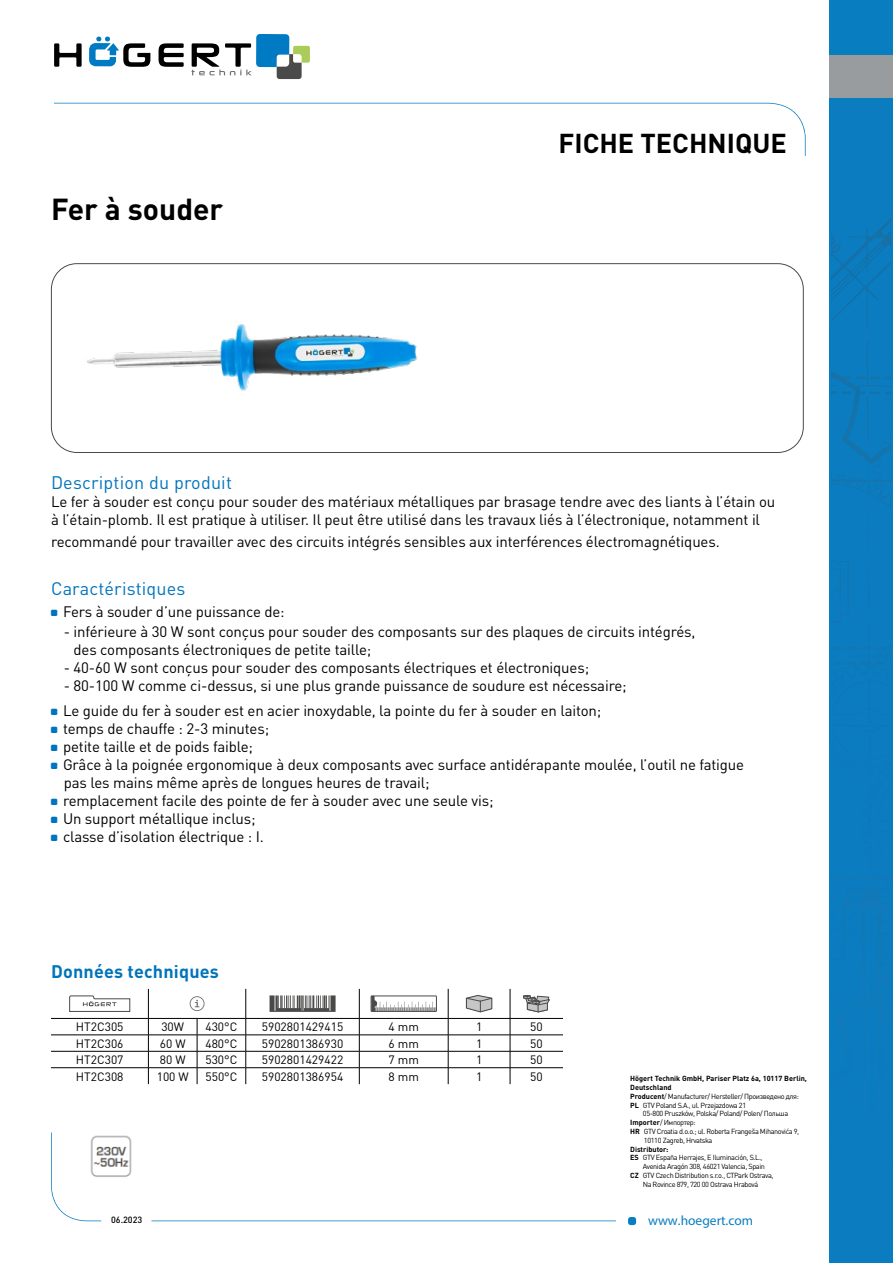
<style>
.page{position:relative;width:893px;height:1263px;background:#fff}
.page>*{position:absolute;margin:0;border:0;box-sizing:border-box;transform-origin:0 0}
.t1{font:700 30px "DIN Pro";color:#000}
.t2{font:700 27px "DIN Pro";color:#000}
.t3{font:18px "DIN Pro";letter-spacing:.01em;color:#0074bc}
.t4{font:700 18px "DIN Pro";letter-spacing:.01em;color:#0074bc}
.t5{font:15px/18px "DIN Pro";letter-spacing:-.01em;color:#000}
.t6{font:13.5px "Myriad Pro";color:#087dbf}
.t7{font:12px "DIN Pro";color:#000}
.t8{font:500 9px "DIN Pro";color:#000}
.t9{font:7.35px "DIN Pro";letter-spacing:-.05em;color:#000}
.t10{font:700 7.35px "DIN Pro";color:#000}
.s1{font-weight:700}
</style>
<div class="page">
<svg style="left:54px;top:43px;width:28px;height:24px"></svg>
<svg style="left:159px;top:43px;width:25px;height:24px"></svg>
<svg style="left:89px;top:37px;width:61px;height:30px"></svg>
<svg style="left:191px;top:34px;width:119px;height:45px"></svg>
<svg style="left:54px;top:103px;width:752px;height:53px"></svg>
<div style="left:628px;top:1217px;width:8px;height:8px;background:#087dbf;border-radius:3px"></div>
<svg style="left:51px;top:1132px;width:565px;height:89px"></svg>
<div style="left:830px;top:0;width:63px;height:1263px;background:#087dbf"></div>
<img style="left:831px;top:273px;width:50px;height:56px">
<img style="left:867px;top:222px;width:24px;height:44px">
<img style="left:831px;top:222px;width:56px;height:42px">
<svg style="left:831px;top:341px;width:60px;height:565px"></svg>
<img style="left:863px;top:906px;width:28px;height:76px">
<img style="left:831px;top:877px;width:60px;height:2px">
<img style="left:848px;top:647px;width:43px;height:3px">
<div style="left:830px;top:56px;width:63px;height:42px;background:#999c9e"></div>
<div style="left:51px;top:263px;width:753px;height:190px;border:1px solid #4a4a49;border-radius:26px"></div>
<hr style="left:51px;top:1018px;width:97px;height:1px;background:#000">
<hr style="left:148px;top:1018px;width:49px;height:1px;background:#000">
<hr style="left:197px;top:1018px;width:49px;height:1px;background:#000">
<hr style="left:246px;top:1018px;width:113px;height:1px;background:#000">
<hr style="left:359px;top:1018px;width:89px;height:1px;background:#000">
<hr style="left:448px;top:1018px;width:62px;height:1px;background:#000">
<hr style="left:510px;top:1018px;width:53px;height:1px;background:#000">
<hr style="left:51px;top:1034px;width:97px;height:1px;background:#000">
<hr style="left:148px;top:1034px;width:49px;height:1px;background:#000">
<hr style="left:197px;top:1034px;width:49px;height:1px;background:#000">
<hr style="left:246px;top:1034px;width:113px;height:1px;background:#000">
<hr style="left:359px;top:1034px;width:89px;height:1px;background:#000">
<hr style="left:448px;top:1034px;width:62px;height:1px;background:#000">
<hr style="left:510px;top:1034px;width:53px;height:1px;background:#000">
<hr style="left:51px;top:1051px;width:97px;height:1px;background:#000">
<hr style="left:148px;top:1051px;width:49px;height:1px;background:#000">
<hr style="left:197px;top:1051px;width:49px;height:1px;background:#000">
<hr style="left:246px;top:1051px;width:113px;height:1px;background:#000">
<hr style="left:359px;top:1051px;width:89px;height:1px;background:#000">
<hr style="left:448px;top:1051px;width:62px;height:1px;background:#000">
<hr style="left:510px;top:1051px;width:53px;height:1px;background:#000">
<hr style="left:51px;top:1067px;width:97px;height:1px;background:#000">
<hr style="left:148px;top:1067px;width:49px;height:1px;background:#000">
<svg style="left:148px;top:989px;width:1px;height:95px"></svg>
<hr style="left:197px;top:1067px;width:49px;height:1px;background:#000">
<svg style="left:197px;top:1018px;width:1px;height:66px"></svg>
<hr style="left:246px;top:1067px;width:113px;height:1px;background:#000">
<svg style="left:246px;top:989px;width:1px;height:95px"></svg>
<hr style="left:359px;top:1067px;width:89px;height:1px;background:#000">
<svg style="left:359px;top:989px;width:1px;height:95px"></svg>
<hr style="left:448px;top:1067px;width:62px;height:1px;background:#000">
<svg style="left:448px;top:989px;width:1px;height:95px"></svg>
<hr style="left:510px;top:1067px;width:53px;height:1px;background:#000">
<svg style="left:510px;top:989px;width:1px;height:95px"></svg>
<svg style="left:69px;top:995px;width:61px;height:17px"></svg>
<svg style="left:190px;top:996px;width:15px;height:15px"></svg>
<svg style="left:270px;top:995px;width:66px;height:17px"></svg>
<svg style="left:373px;top:997px;width:62px;height:13px"></svg>
<div style="left:371px;top:995px;width:66px;height:17px;border:1px solid #4a4a49"></div>
<svg style="left:466px;top:995px;width:26px;height:17px"></svg>
<svg style="left:523px;top:995px;width:27px;height:17px"></svg>
<img style="left:86px;top:1133px;width:48px;height:44px">
<img style="left:87px;top:324px;width:330px;height:67px">
<h1 class="t1" style="left:51px;top:184px;width:174px">Fer à souder</h1>
<h2 class="t2" style="left:559px;top:121px;width:230px">FICHE TECHNIQUE</h2>
<p class="t3" style="left:51px;top:471px;width:182px">Description du produit</p>
<p class="t5" style="left:51px;top:492px;width:726px">Le fer à souder est conçu pour souder des matériaux métalliques par brasage tendre avec des liants à l’étain ou à l’étain-plomb. Il est pratique à utiliser. Il peut être utilisé dans les travaux liés à l’électronique, notamment il</p>
<p class="t5" style="left:51px;top:532px;width:670px">recommandé pour travailler avec des circuits intégrés sensibles aux interférences électromagnétiques.</p>
<p class="t3" style="left:51px;top:576px;width:136px">Caractéristiques</p>
<p class="t5" style="left:63px;top:602px;width:223px">Fers à souder d’une puissance de:</p>
<p class="t5" style="left:74px;top:622px;width:623px;text-indent:-10px">- inférieure à 30 W sont conçus pour souder des composants sur des plaques de circuits intégrés, des composants électroniques de petite taille;</p>
<p class="t5" style="left:64px;top:658px;width:527px">- 40-60 W sont conçus pour souder des composants électriques et électroniques;</p>
<p class="t5" style="left:63px;top:673px;width:565px;line-height:24.3px">- 80-100 W comme ci-dessus, si une plus grande puissance de soudure est nécessaire;<br>Le guide du fer à souder est en acier inoxydable, la pointe du fer à souder en laiton;</p>
<p class="t5" style="left:63px;top:719px;width:683px">temps de chauffe : 2-3 minutes;<br>petite taille et de poids faible;<br>Grâce à la poignée ergonomique à deux composants avec surface antidérapante moulée, l’outil ne fatigue pas les mains même après de longues heures de travail;<br>remplacement facile des pointe de fer à souder avec une seule vis;<br>Un support métallique inclus;<br>classe d’isolation électrique : I.</p>
<p class="t4" style="left:51px;top:957px;width:169px">Données techniques</p>
<p class="t7" style="left:76px;top:1019px;width:49px">HT2C305</p>
<p class="t7" style="left:161px;top:1019px;width:24px">30W</p>
<p class="t7" style="left:205px;top:1019px;width:33px">430°C</p>
<p class="t7" style="left:262px;top:1019px;width:83px">5902801429415</p>
<p class="t7" style="left:389px;top:1019px;width:32px">4 mm</p>
<p class="t7" style="left:476px;top:1019px;width:8px">1</p>
<p class="t7" style="left:530px;top:1019px;width:14px">50</p>
<p class="t7" style="left:76px;top:1035px;width:49px">HT2C306</p>
<p class="t7" style="left:160px;top:1035px;width:27px">60 W</p>
<p class="t7" style="left:205px;top:1035px;width:33px">480°C</p>
<p class="t7" style="left:262px;top:1035px;width:83px">5902801386930</p>
<p class="t7" style="left:389px;top:1035px;width:32px">6 mm</p>
<p class="t7" style="left:476px;top:1035px;width:8px">1</p>
<p class="t7" style="left:530px;top:1035px;width:14px">50</p>
<p class="t7" style="left:76px;top:1051px;width:49px">HT2C307</p>
<p class="t7" style="left:160px;top:1051px;width:27px">80 W</p>
<p class="t7" style="left:205px;top:1051px;width:33px">530°C</p>
<p class="t7" style="left:262px;top:1051px;width:83px">5902801429422</p>
<p class="t7" style="left:389px;top:1051px;width:32px">7 mm</p>
<p class="t7" style="left:476px;top:1051px;width:8px">1</p>
<p class="t7" style="left:530px;top:1051px;width:14px">50</p>
<p class="t7" style="left:76px;top:1068px;width:49px">HT2C308</p>
<p class="t7" style="left:157px;top:1068px;width:34px">100 W</p>
<p class="t7" style="left:205px;top:1068px;width:33px">550°C</p>
<p class="t7" style="left:262px;top:1068px;width:83px">5902801386954</p>
<p class="t7" style="left:389px;top:1068px;width:32px">8 mm</p>
<p class="t7" style="left:476px;top:1068px;width:8px">1</p>
<p class="t7" style="left:530px;top:1068px;width:14px">50</p>
<p class="t10" style="left:630px;top:1072px;width:178px">Högert Technik GmbH, Pariser Platz 6a, 10117 Berlin,</p>
<p class="t10" style="left:630px;top:1081px;width:43px">Deutschland</p>
<p class="t9" style="left:630px;top:1091px;width:170px"><span class="s1">Producent</span>/ Manufacturer/ Hersteller/ Произведено для:</p>
<p class="t9" style="left:630px;top:1100px;width:117px"><span class="s1">PL</span> GTV Poland S.A., ul. Przejazdowa 21</p>
<p class="t9" style="left:643px;top:1109px;width:147px">05-800 Pruszków, Polska/ Poland/ Polen/ Польша</p>
<p class="t9" style="left:630px;top:1117px;width:67px"><span class="s1">Importer</span>/ Импортер:</p>
<p class="t9" style="left:630px;top:1126px;width:171px"><span class="s1">HR</span> GTV Croatia d.o.o.; ul. Roberta Frangeša Mihanovića 9,</p>
<p class="t9" style="left:644px;top:1135px;width:70px">10110 Zagreb, Hrvatska</p>
<p class="t10" style="left:630px;top:1143px;width:40px">Distributor:</p>
<p class="t9" style="left:630px;top:1153px;width:134px"><span class="s1">ES</span> GTV España Herrajes, E Iluminación, S.L.,</p>
<p class="t9" style="left:643px;top:1161px;width:124px">Avenida Aragón 308, 46021 Valencia, Spain</p>
<p class="t9" style="left:630px;top:1170px;width:145px"><span class="s1">CZ</span> GTV Czech Distribution s.r.o., CTPark Ostrava,</p>
<p class="t9" style="left:643px;top:1179px;width:117px">Na Rovince 879, 720 00 Ostrava Hrabová</p>
<p class="t8" style="left:111px;top:1213px;width:33px">06.2023</p>
<p class="t6" style="left:648px;top:1212px;width:107px">www.hoegert.com</p>
</div>
